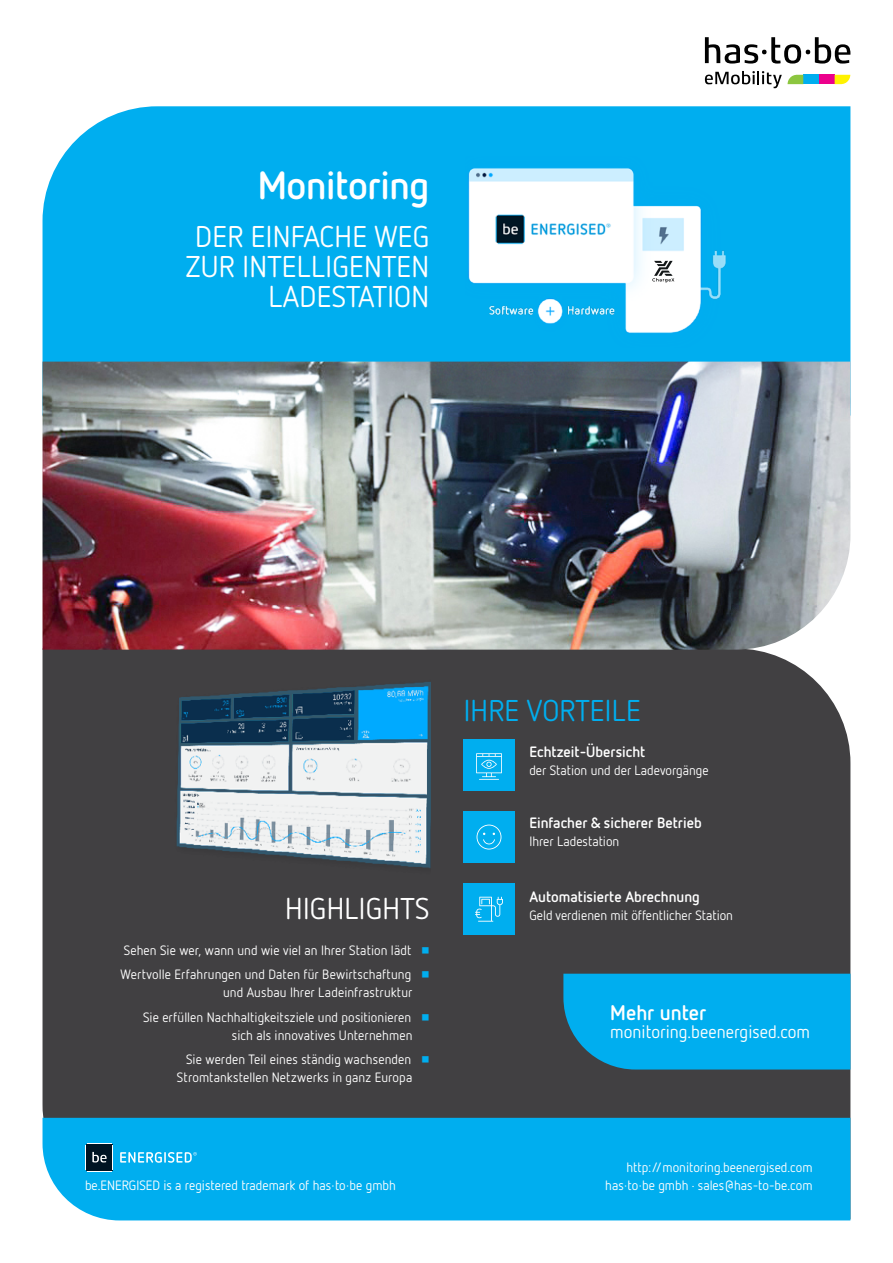
<style>
.page{position:relative;width:893px;height:1263px;background:#fff}
.page>*{position:absolute;margin:0;border:0;box-sizing:border-box;transform-origin:0 0}
.t1{font:700 39px "Netto OT";letter-spacing:-.01em;color:#fff}
.t2{font:30px/30px "Netto OT";letter-spacing:.01em;color:#fff;text-align:right}
.t3{font:30px "Netto OT";letter-spacing:.01em;color:#00aeef}
.t4{font:700 21px "Netto OT";color:#fff}
.t5{font:18px "Netto OT";color:#fff}
.t6{font:700 15px "Netto OT";color:#fff}
.t7{font:13.5px/18px "Netto OT";letter-spacing:.005em;color:#fff;text-align:right}
.t8{font:13.5px "Aktiv Grotesk";color:#00aeef}
.t9{font:13.35px "Netto OT";color:#fff}
</style>
<div class="page">
<div style="left:43px;top:650px;width:807px;height:468px;background:#414042"></div>
<div style="left:43px;top:1118px;width:807px;height:102px;background:#00aeef"></div>
<div style="left:43px;top:106px;width:807px;height:256px;background:#00aeef"></div>
<img style="left:43px;top:362px;width:807px;height:288px">
<svg style="left:705px;top:37px;width:145px;height:27px"></svg>
<div style="left:803px;top:75px;width:16px;height:9px;background:#00aeef"></div>
<div style="left:819px;top:75px;width:16px;height:9px;background:#ec008c"></div>
<svg style="left:705px;top:71px;width:98px;height:17px"></svg>
<svg style="left:835px;top:75px;width:15px;height:9px"></svg>
<img style="left:466px;top:156px;width:274px;height:192px">
<svg style="left:652px;top:261px;width:22px;height:21px"></svg>
<div style="left:463px;top:811px;width:51px;height:51px;background:#00aeef"></div>
<svg style="left:477px;top:825px;width:24px;height:24px"></svg>
<div style="left:463px;top:740px;width:51px;height:51px;background:#00aeef"></div>
<svg style="left:476px;top:753px;width:26px;height:27px"></svg>
<div style="left:463px;top:884px;width:51px;height:51px;background:#00aeef"></div>
<svg style="left:475px;top:897px;width:28px;height:25px"></svg>
<img style="left:171px;top:676px;width:260px;height:202px">
<div style="left:563px;top:974px;width:287px;height:95px;background:#00aeef"></div>
<div style="left:85px;top:1143px;width:112px;height:29px;background:#00aeef"></div>
<svg style="left:85px;top:1143px;width:28px;height:29px"></svg>
<svg style="left:120px;top:1152px;width:77px;height:11px"></svg>
<h1 class="t1" style="left:258px;top:161px;width:173px">Monitoring</h1>
<h2 class="t2" style="left:186px;top:221px;width:245px">DER EINFACHE WEG<br>ZUR INTELLIGENTEN<br>LADESTATION</h2>
<h2 class="t2" style="left:285px;top:893px;width:146px">HIGHLIGHTS</h2>
<p class="t7" style="left:124px;top:941px;width:289px">Sehen Sie wer, wann und wie viel an Ihrer Station ̈l adt</p>
<p class="t8" style="left:421px;top:942px;width:9px">■</p>
<p class="t7" style="left:121px;top:965px;width:293px">Wertvolle Erfahrungen und Daten r̈f u Bewirtschaftung und Ausbau Ihrer Ladeinfrastruktur</p>
<p class="t8" style="left:421px;top:967px;width:9px">■</p>
<p class="t7" style="left:143px;top:1008px;width:43px">Sie erfu</p>
<p class="t7" style="left:178px;top:1008px;width:235px">̈llen Nachhaltigkeitsziele und positionieren</p>
<p class="t8" style="left:421px;top:1009px;width:9px">■</p>
<p class="t7" style="left:232px;top:1026px;width:182px">sich als innovatives Unternehmen</p>
<p class="t7" style="left:177px;top:1050px;width:237px;text-align:left;text-indent:9px">Sie werden Teil eines sta<br>Stromtankstellen Netzwerks in ganz Europa</p>
<p class="t7" style="left:311px;top:1050px;width:101px">̈ndig wachsenden</p>
<p class="t8" style="left:421px;top:1052px;width:9px">■</p>
<p class="t7" style="left:85px;top:1176px;width:312px">be.ENERGISED is a registered trademark of has t o· ·be gmbh</p>
<h2 class="t3" style="left:464px;top:692px;width:178px">IHRE VORTEILE</h2>
<p class="t6" style="left:529px;top:742px;width:117px">Echtzeit-Übersicht</p>
<p class="t7" style="left:529px;top:761px;width:181px">der Station und der Ladevorgänge</p>
<p class="t6" style="left:529px;top:814px;width:174px">Einfacher &amp; sicherer Betrieb</p>
<p class="t7" style="left:529px;top:832px;width:91px">Ihrer Ladestation</p>
<p class="t6" style="left:529px;top:887px;width:172px">Automatisierte Abrechnung</p>
<p class="t7" style="left:529px;top:906px;width:205px">Geld verdienen mit öffentlicher Station</p>
<h3 class="t4" style="left:610px;top:999px;width:98px">Mehr unter</h3>
<h3 class="t5" style="left:610px;top:1021px;width:201px">monitoring.beenergised.com</h3>
<p class="t7" style="left:626px;top:1158px;width:188px">http://monitoring.beenergised.com</p>
<p class="t9" style="left:692px;top:1174px;width:4px">.</p>
<p class="t7" style="left:605px;top:1176px;width:85px">has t o· ·be gmbh</p>
<p class="t7" style="left:698px;top:1176px;width:116px">sales@has-to-be.com</p>
</div>
